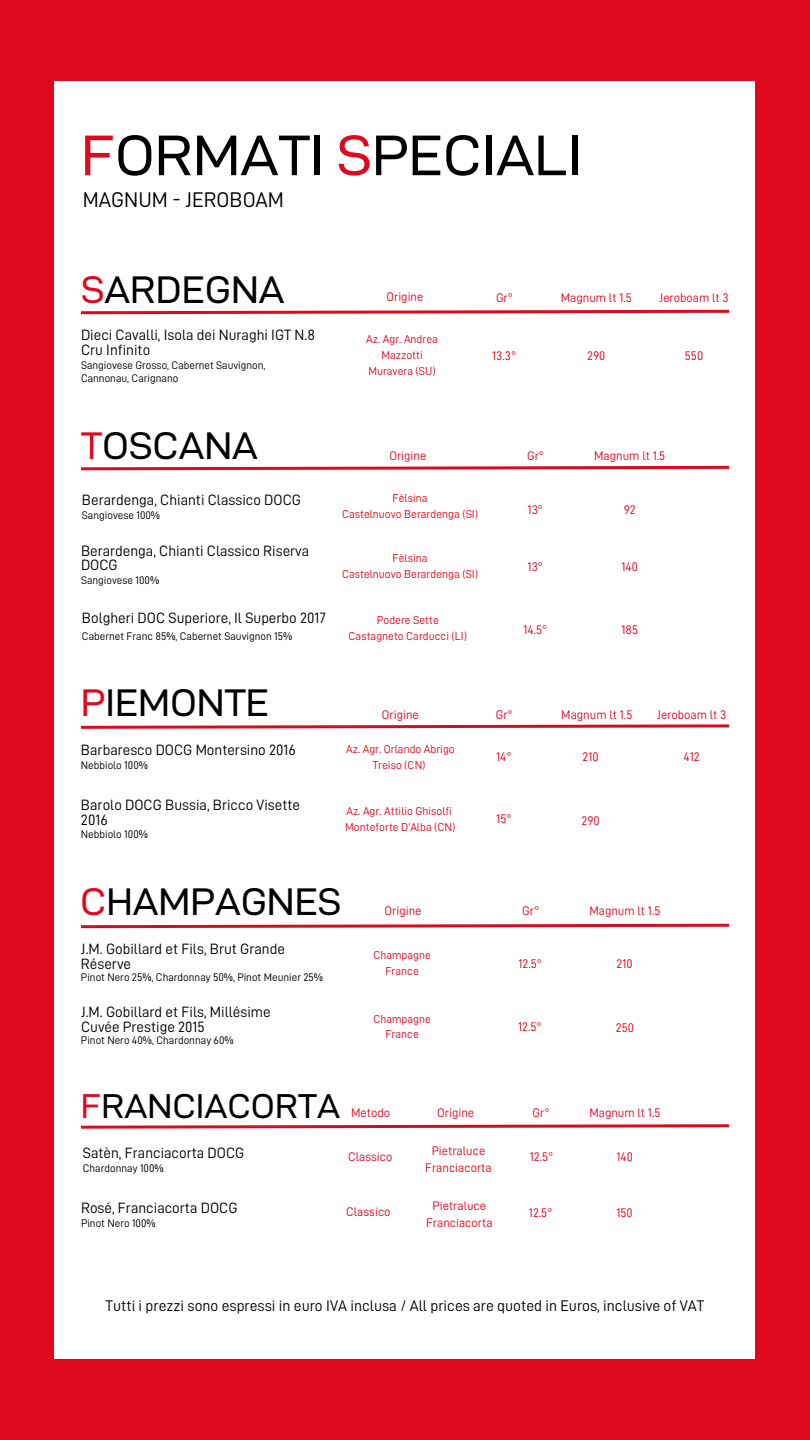
<style>
.page{position:relative;width:810px;height:1440px;background:#df091e}
.page>*{position:absolute;margin:0;border:0;box-sizing:border-box;transform-origin:0 0}
.t1{font:57.4px "D DIN Exp";color:#000}
.t2{font:38.6px "D DIN Exp";color:#000}
.t3{font:34.6px "D DIN Exp";color:#000}
.t4{font:21.3px "D DIN";color:#000}
.t5{font:15.5px "D DIN";color:#000}
.t6{font:15px/14.3px "D DIN";color:#000}
.t7{font:12.5px/17.1px "D DIN";color:#df091e;text-align:center}
.t8{font:11.5px/15.7px "D DIN";color:#df091e;text-align:center}
.t9{font:11px/12.8px "D DIN";color:#000}
.s1{color:#df091e}
</style>
<div class="page">
<div style="left:55px;top:81px;width:700px;height:1278px;background:#fff"></div>
<svg style="left:81px;top:309px;width:648px;height:6px"></svg>
<svg style="left:81px;top:465px;width:648px;height:6px"></svg>
<svg style="left:81px;top:724px;width:648px;height:5px"></svg>
<svg style="left:81px;top:923px;width:648px;height:6px"></svg>
<svg style="left:81px;top:1124px;width:648px;height:5px"></svg>
<h1 class="t1" style="left:81px;top:123px;width:502px"><span class="s1">F</span>ORMATI <span class="s1">S</span>PECIALI</h1>
<h4 class="t4" style="left:83px;top:189px;width:203px">MAGNUM - JEROBOAM</h4>
<h2 class="t2" style="left:81px;top:268px;width:205px"><span class="s1">S</span>ARDEGNA</h2>
<h6 class="t6" style="left:81px;top:328px;width:236px">Dieci Cavalli, Isola dei Nuraghi IGT N.8<br>Cru Infinito</h6>
<h5 class="t9" style="left:81px;top:359px;width:186px">Sangiovese Grosso, Cabernet Sauvignon,<br>Cannonau, Carignano</h5>
<h6 class="t7" style="left:387px;top:289px;width:38px">Origine</h6>
<h6 class="t7" style="left:496px;top:289px;width:18px">Gr°</h6>
<h6 class="t7" style="left:659px;top:289px;width:71px">Jeroboam lt 3</h6>
<h6 class="t7" style="left:561px;top:289px;width:73px">Magnum lt 1.5</h6>
<p class="t8" style="left:366px;top:332px;width:73px">Az. Agr. Andrea<br>Mazzotti<br>Muravera (SU)</p>
<h6 class="t7" style="left:492px;top:347px;width:26px">13.3°</h6>
<h6 class="t7" style="left:685px;top:347px;width:20px">550</h6>
<h6 class="t7" style="left:587px;top:347px;width:20px">290</h6>
<h2 class="t2" style="left:81px;top:424px;width:178px"><span class="s1">T</span>OSCANA</h2>
<h5 class="t6" style="left:82px;top:493px;width:221px">Berardenga, Chianti Classico DOCG</h5>
<p class="t9" style="left:82px;top:509px;width:80px">Sangiovese 100%</p>
<h5 class="t6" style="left:81px;top:544px;width:230px">Berardenga, Chianti Classico Riserva<br>DOCG</h5>
<p class="t9" style="left:81px;top:574px;width:80px">Sangiovese 100%</p>
<h5 class="t6" style="left:82px;top:611px;width:245px">Bolgheri DOC Superiore, Il Superbo 2017</h5>
<p class="t9" style="left:82px;top:630px;width:212px">Cabernet Franc 85%, Cabernet Sauvignon 15%</p>
<h6 class="t7" style="left:389px;top:447px;width:38px">Origine</h6>
<h6 class="t7" style="left:527px;top:447px;width:18px">Gr°</h6>
<h6 class="t7" style="left:594px;top:447px;width:73px">Magnum lt 1.5</h6>
<h6 class="t8" style="left:342px;top:491px;width:138px">Fèlsina<br>Castelnuovo Berardenga (SI)</h6>
<h6 class="t7" style="left:528px;top:501px;width:17px">13°</h6>
<p class="t7" style="left:624px;top:501px;width:14px">92</p>
<h6 class="t8" style="left:342px;top:550px;width:138px">Fèlsina<br>Castelnuovo Berardenga (SI)</h6>
<h6 class="t7" style="left:528px;top:559px;width:17px">13°</h6>
<h6 class="t7" style="left:622px;top:559px;width:18px">140</h6>
<h6 class="t8" style="left:349px;top:612px;width:120px">Podere Sette<br>Castagneto Carducci (LI)</h6>
<h6 class="t7" style="left:523px;top:622px;width:25px">14.5°</h6>
<h6 class="t7" style="left:621px;top:622px;width:18px">185</h6>
<h5 class="t2" style="left:81px;top:681px;width:189px"><span class="s1">P</span>IEMONTE</h5>
<h6 class="t6" style="left:81px;top:743px;width:216px">Barbaresco DOCG Montersino 2016</h6>
<h5 class="t9" style="left:81px;top:759px;width:68px">Nebbiolo 100%</h5>
<h2 class="t6" style="left:81px;top:798px;width:221px">Barolo DOCG Bussia, Bricco Visette<br>2016</h2>
<h6 class="t9" style="left:81px;top:828px;width:68px">Nebbiolo 100%</h6>
<p class="t7" style="left:382px;top:706px;width:38px">Origine</p>
<h6 class="t7" style="left:496px;top:706px;width:18px">Gr°</h6>
<h6 class="t7" style="left:561px;top:706px;width:73px">Magnum lt 1.5</h6>
<h6 class="t7" style="left:657px;top:706px;width:71px">Jeroboam lt 3</h6>
<p class="t8" style="left:346px;top:742px;width:110px">Az. Agr. Orlando Abrigo<br>Treiso (CN)</p>
<h6 class="t7" style="left:496px;top:748px;width:17px">14°</h6>
<h6 class="t7" style="left:583px;top:748px;width:18px">210</h6>
<h6 class="t7" style="left:684px;top:748px;width:18px">412</h6>
<h6 class="t8" style="left:345px;top:803px;width:112px;text-align:left">Az. Agr. Attilio Ghisolfi<br>Monteforte D’Alba (CN)</h6>
<h6 class="t7" style="left:496px;top:811px;width:17px">15°</h6>
<h6 class="t7" style="left:581px;top:812px;width:20px">290</h6>
<h2 class="t2" style="left:80px;top:880px;width:263px"><span class="s1">C</span>HAMPAGNES</h2>
<h6 class="t6" style="left:81px;top:942px;width:205px">J.M. Gobillard et Fils, Brut Grande<br>Réserve</h6>
<h6 class="t9" style="left:81px;top:971px;width:244px">Pinot Nero 25%, Chardonnay 50%, Pinot Meunier 25%</h6>
<h6 class="t6" style="left:81px;top:1005px;width:191px">J.M. Gobillard et Fils, Millésime<br>Cuvée Prestige 2015</h6>
<h6 class="t9" style="left:81px;top:1034px;width:154px">Pinot Nero 40%, Chardonnay 60%</h6>
<h6 class="t7" style="left:385px;top:902px;width:38px">Origine</h6>
<h6 class="t7" style="left:522px;top:902px;width:18px">Gr°</h6>
<h6 class="t7" style="left:589px;top:902px;width:73px">Magnum lt 1.5</h6>
<h6 class="t8" style="left:373px;top:948px;width:59px">Champagne<br>France</h6>
<h5 class="t7" style="left:518px;top:955px;width:25px">12.5°</h5>
<p class="t7" style="left:617px;top:955px;width:18px">210</p>
<h6 class="t8" style="left:373px;top:1011px;width:59px">Champagne<br>France</h6>
<h5 class="t7" style="left:518px;top:1019px;width:25px">12.5°</h5>
<p class="t7" style="left:616px;top:1019px;width:20px">250</p>
<h5 class="t3" style="left:81px;top:1087px;width:261px"><span class="s1">F</span>RANCIACORTA</h5>
<p class="t7" style="left:351px;top:1104px;width:41px">Metodo</p>
<h6 class="t7" style="left:437px;top:1104px;width:38px">Origine</h6>
<h6 class="t7" style="left:533px;top:1104px;width:18px">Gr°</h6>
<h3 class="t6" style="left:83px;top:1146px;width:163px">Satèn, Franciacorta DOCG</h3>
<h6 class="t9" style="left:83px;top:1161px;width:82px">Chardonnay 100%</h6>
<h6 class="t7" style="left:348px;top:1148px;width:46px">Classico</h6>
<h6 class="t7" style="left:425px;top:1142px;width:68px">Pietraluce<br>Franciacorta</h6>
<h6 class="t7" style="left:530px;top:1148px;width:25px">12.5°</h6>
<h6 class="t7" style="left:589px;top:1104px;width:73px">Magnum lt 1.5</h6>
<h6 class="t7" style="left:616px;top:1148px;width:18px">140</h6>
<h6 class="t6" style="left:81px;top:1201px;width:158px">Rosé, Franciacorta DOCG</h6>
<h6 class="t9" style="left:81px;top:1217px;width:76px">Pinot Nero 100%</h6>
<h6 class="t7" style="left:426px;top:1198px;width:68px">Pietraluce<br>Franciacorta</h6>
<h5 class="t7" style="left:346px;top:1204px;width:46px">Classico</h5>
<p class="t7" style="left:529px;top:1204px;width:25px">12.5°</p>
<h6 class="t7" style="left:616px;top:1204px;width:18px">150</h6>
<h5 class="t5" style="left:106px;top:1298px;width:600px">Tutti i prezzi sono espressi in euro IVA inclusa / All prices are quoted in Euros, inclusive of VAT</h5>
</div>
